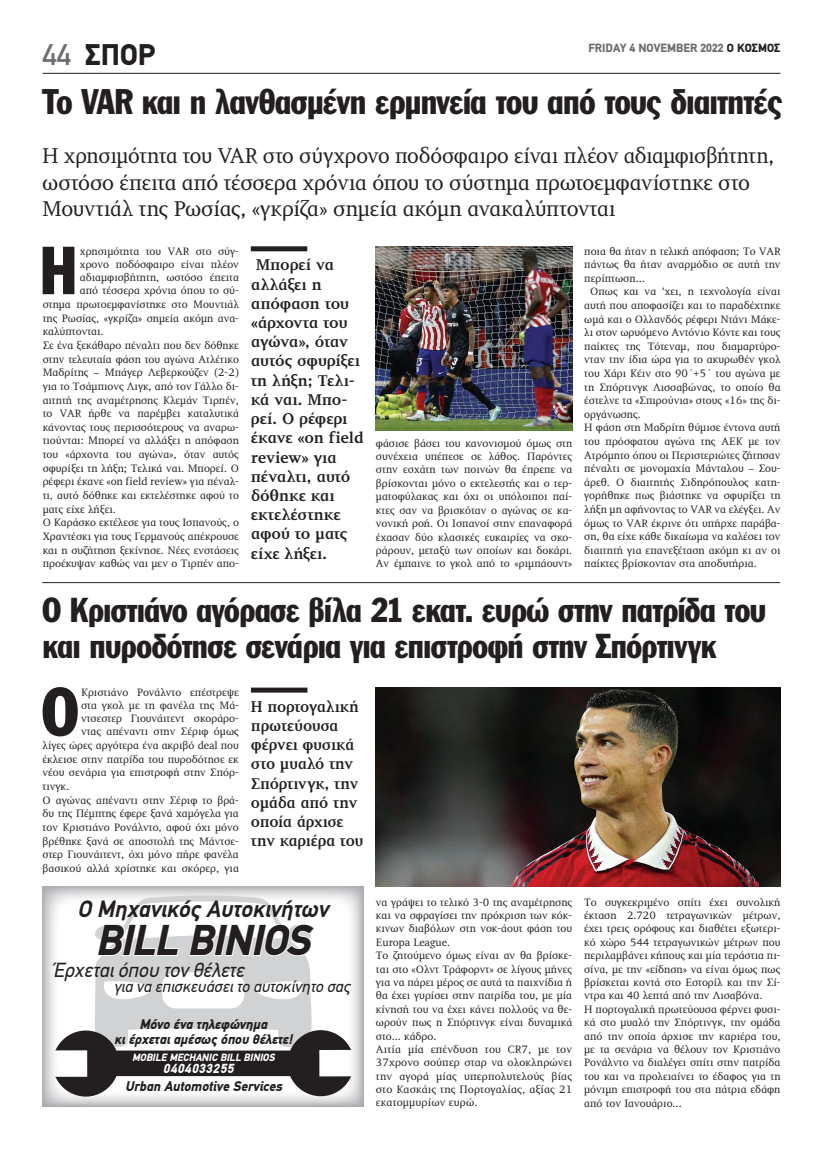
<style>
.page{position:relative;width:823px;height:1149px;background:#fff}
.page>*{position:absolute;margin:0;border:0;box-sizing:border-box;transform-origin:0 0}
.t1{font:66.6px "Franklin Gothic Greek Cond";color:#231f20}
.t2{font:italic 900 43.2px "PF Din Text";letter-spacing:-.02em;color:#231f20}
.t3{font:35px "Franklin Gothic Greek Cond";letter-spacing:-.015em;color:#231f20}
.t4{font:34px/36px "Franklin Gothic Greek Cond";letter-spacing:-.015em;color:#231f20}
.t5{font:900 30px "PF Din Text";color:#231f20}
.t6{font:italic 700 23.8px "PF Din Text";color:#231f20}
.t7{font:22px/26.4px "PF Diplomat";letter-spacing:-.01em;color:#231f20}
.t8{font:italic 20.5px "PF Din Text";color:#231f20}
.t9{font:italic 16.4px "PF Din Text";color:#231f20}
.t10{font:700 16px/19.2px "PF Diplomat";letter-spacing:-.015em;color:#231f20}
.t11{font:700 16px/19.2px "PF Diplomat";letter-spacing:-.015em;color:#231f20;scale:.96 1}
.t12{font:italic 900 14.1px/15px "PF Din Text";color:#231f20;text-align:center}
.t13{font:italic 900 13.2px "PF Din Text";letter-spacing:.06em;color:#fff}
.t14{font:900 12px "PF Din Text";color:#6c6d70}
.t15{font:11px/13.4px "PF Diplomat";color:#231f20}
.t16{font:italic 900 10.6px "PF Din Text";color:#fff}
.s1{font-weight:500;color:#6c6d70}
.s2{color:#231f20}
</style>
<div class="page">
<hr style="left:43px;top:73px;width:737px;height:1px;background:#231f20">
<div style="left:251px;top:246px;width:56px;height:5px;background:#231f20"></div>
<img style="left:375px;top:246px;width:197px;height:184px">
<div style="left:251px;top:687px;width:56px;height:5px;background:#231f20"></div>
<img style="left:376px;top:687px;width:404px;height:199px">
<hr style="left:42px;top:582px;width:737px;height:1px;background:#231f20">
<svg style="left:42px;top:886px;width:321px;height:220px;background:#d2d3d5"></svg>
<svg style="left:55px;top:895px;width:296px;height:201px"></svg>
<h3 class="t5" style="left:43px;top:37px;width:114px"><span class="s1">44</span> ΣΠΟΡ</h3>
<p class="t14" style="left:588px;top:40px;width:193px">FRIDAY 4 NOVEMBER 2022 <span class="s2">Ο ΚΟΣΜΟΣ</span></p>
<h3 class="t3" style="left:43px;top:82px;width:741px">Το VAR και η λανθασμένη ερμηνεία του από τους διαιτητές</h3>
<h3 class="t7" style="left:42px;top:143px;width:733px">Η χρησιμότητα του VAR στο σύγχρονο ποδόσφαιρο είναι πλέον αδιαμφισβήτητη, ωστόσο έπειτα από τέσσερα χρόνια όπου το σύστημα πρωτοεμφανίστηκε στο<br>Μουντιάλ της Ρωσίας, «γκρίζα» σημεία ακόμη ανακαλύπτονται</h3>
<h1 class="t1" style="left:40px;top:233px;width:39px">Η</h1>
<p class="t15" style="left:80px;top:244px;width:160px">χρησιμότητα του VAR στο σύγ-</p>
<p class="t15" style="left:80px;top:257px;width:160px">χρονο ποδόσφαιρο είναι πλέον</p>
<p class="t15" style="left:80px;top:271px;width:160px">αδιαμφισβήτητη, ωστόσο έπειτα</p>
<p class="t15" style="left:80px;top:284px;width:160px">από τέσσερα χρόνια όπου το σύ-</p>
<p class="t15" style="left:43px;top:298px;width:198px">στημα πρωτοεμφανίστηκε στο Μουντιάλ</p>
<p class="t15" style="left:43px;top:311px;width:198px">της Ρωσίας, «γκρίζα» σημεία ακόμη ανα-</p>
<p class="t15" style="left:43px;top:325px;width:62px">καλύπτονται.</p>
<p class="t15" style="left:43px;top:338px;width:198px">Σε ένα ξεκάθαρο πέναλτι που δεν δόθηκε</p>
<p class="t15" style="left:43px;top:352px;width:198px">στην τελευταία φάση του αγώνα Ατλέτικο</p>
<p class="t15" style="left:43px;top:366px;width:198px">Μαδρίτης – Μπάγερ Λεβερκούζεν (2-2)</p>
<p class="t15" style="left:43px;top:379px;width:198px">για το Τσάμπιονς Λιγκ, από τον Γάλλο δι-</p>
<p class="t15" style="left:43px;top:393px;width:198px">αιτητή της αναμέτρησης Κλεμάν Τιρπέν,</p>
<p class="t15" style="left:43px;top:407px;width:198px">το VAR ήρθε να παρέμβει καταλυτικά</p>
<p class="t15" style="left:43px;top:420px;width:198px">κάνοντας τους περισσότερους να αναρω-</p>
<p class="t15" style="left:43px;top:434px;width:198px">τιούνται: Μπορεί να αλλάξει η απόφαση</p>
<p class="t15" style="left:43px;top:448px;width:198px">του «άρχοντα του αγώνα», όταν αυτός</p>
<p class="t15" style="left:43px;top:461px;width:198px">σφυρίξει τη λήξη; Τελικά ναι. Μπορεί. Ο</p>
<p class="t15" style="left:43px;top:475px;width:198px">ρέφερι έκανε «on field review» για πέναλ-</p>
<p class="t15" style="left:43px;top:489px;width:198px">τι, αυτό δόθηκε και εκτελέστηκε αφού το</p>
<p class="t15" style="left:43px;top:502px;width:75px">ματς είχε λήξει.</p>
<p class="t15" style="left:43px;top:516px;width:198px">Ο Καράσκο εκτέλεσε για τους Ισπανούς, ο</p>
<p class="t15" style="left:43px;top:530px;width:198px">Χραντέσκι για τους Γερμανούς απέκρουσε</p>
<p class="t15" style="left:43px;top:543px;width:198px">και η συζήτηση ξεκίνησε. Νέες ενστάσεις</p>
<p class="t15" style="left:43px;top:557px;width:198px">προέκυψαν καθώς ναι μεν ο Τιρπέν απο-</p>
<h3 class="t10" style="left:251px;top:255px;width:114px;text-indent:5px">Μπορεί να αλλάξει η απόφαση του «άρχοντα του αγώνα», όταν αυτός σφυρίξει τη λήξη; Τελι&shy;κά ναι. Μπο&shy;ρεί. Ο ρέφερι έκανε «on field review» για πέναλτι, αυτό δόθηκε και εκτελέστηκε αφού το ματς είχε λήξει.</h3>
<p class="t15" style="left:376px;top:436px;width:198px;text-align:justify">φάσισε βάσει του κανονισμού όμως στη συνέχεια υπέπεσε σε λάθος. Παρόντες στην εσχάτη των ποινών θα έπρεπε να βρίσκονται μόνο ο εκτελεστής και ο τερ&shy;ματοφύλακας και όχι οι υπόλοιποι παί&shy;κτες σαν να βρισκόταν ο αγώνας σε κα&shy;νονική ροή. Οι Ισπανοί στην επαναφορά έχασαν δύο κλασικές ευκαιρίες να σκο&shy;ράρουν, μεταξύ των οποίων και δοκάρι.<br>Αν έμπαινε το γκολ από το «ριμπάουντ»</p>
<p class="t15" style="left:584px;top:244px;width:198px">ποια θα ήταν η τελική απόφαση; Το VAR</p>
<p class="t15" style="left:584px;top:258px;width:198px">πάντως θα ήταν αναρμόδιο σε αυτή την</p>
<p class="t15" style="left:584px;top:271px;width:63px">περίπτωση…</p>
<p class="t15" style="left:590px;top:285px;width:192px">Οπως και να ‘χει, η τεχνολογία είναι</p>
<p class="t15" style="left:584px;top:299px;width:198px">αυτή που αποφασίζει και το παραδέχτηκε</p>
<p class="t15" style="left:584px;top:312px;width:198px">ωμά και ο Ολλανδός ρέφερι Ντάνι Μάκε-</p>
<p class="t15" style="left:584px;top:326px;width:198px">λι στον ωρυόμενο Αντόνιο Κόντε και τους</p>
<p class="t15" style="left:584px;top:339px;width:198px">παίκτες της Τότεναμ, που διαμαρτύρο-</p>
<p class="t15" style="left:584px;top:353px;width:198px">νταν την ίδια ώρα για το ακυρωθέν γκολ</p>
<p class="t15" style="left:584px;top:367px;width:198px">του Χάρι Κέιν στο 90΄+5΄ του αγώνα με</p>
<p class="t15" style="left:584px;top:380px;width:198px">τη Σπόρτινγκ Λισσαβώνας, το οποίο θα</p>
<p class="t15" style="left:584px;top:394px;width:198px">έστελνε τα «Σπιρούνια» στους «16» της δι-</p>
<p class="t15" style="left:584px;top:407px;width:58px">οργάνωσης.</p>
<p class="t15" style="left:584px;top:421px;width:198px">Η φάση στη Μαδρίτη θύμισε έντονα αυτή</p>
<p class="t15" style="left:584px;top:434px;width:198px">του πρόσφατου αγώνα της ΑΕΚ με τον</p>
<p class="t15" style="left:584px;top:448px;width:198px">Ατρόμητο όπου οι Περιστεριώτες ζήτησαν</p>
<p class="t15" style="left:584px;top:462px;width:198px">πέναλτι σε μονομαχία Μάνταλου – Σου-</p>
<p class="t15" style="left:584px;top:475px;width:198px">άρεθ. Ο διαιτητής Σιδηρόπουλος κατη-</p>
<p class="t15" style="left:584px;top:489px;width:198px">γορήθηκε πως βιάστηκε να σφυρίξει τη</p>
<p class="t15" style="left:584px;top:502px;width:198px">λήξη μη αφήνοντας το VAR να ελέγξει. Αν</p>
<p class="t15" style="left:584px;top:516px;width:198px">όμως το VAR έκρινε ότι υπήρχε παράβα-</p>
<p class="t15" style="left:584px;top:530px;width:198px">ση, θα είχε κάθε δικαίωμα να καλέσει τον</p>
<p class="t15" style="left:584px;top:543px;width:198px">διαιτητή για επανεξέταση ακόμη κι αν οι</p>
<p class="t15" style="left:584px;top:557px;width:174px">παίκτες βρίσκονταν στα αποδυτήρια.</p>
<h3 class="t4" style="left:43px;top:591px;width:724px">Ο Κριστιάνο αγόρασε βίλα 21 εκατ. ευρώ στην πατρίδα του και πυροδότησε σενάρια για επιστροφή στην Σπόρτινγκ</h3>
<h1 class="t1" style="left:42px;top:673px;width:38px">Ο</h1>
<p class="t15" style="left:81px;top:685px;width:159px">Κριστιάνο Ρονάλντο επέστρεψε</p>
<p class="t15" style="left:81px;top:698px;width:159px">στα γκολ με τη φανέλα της Μά-</p>
<p class="t15" style="left:81px;top:712px;width:159px">ντσεστερ Γιουνάιτεντ σκοράρο-</p>
<p class="t15" style="left:81px;top:725px;width:159px">ντας απέναντι στην Σέριφ όμως</p>
<p class="t15" style="left:43px;top:738px;width:198px">λίγες ώρες αργότερα ένα ακριβό deal που</p>
<p class="t15" style="left:43px;top:752px;width:198px">έκλεισε στην πατρίδα του πυροδότησε εκ</p>
<p class="t15" style="left:43px;top:766px;width:198px">νέου σενάρια για επιστροφή στην Σπόρ-</p>
<p class="t15" style="left:43px;top:779px;width:28px">τινγκ.</p>
<p class="t15" style="left:43px;top:793px;width:198px">Ο αγώνας απέναντι στην Σέριφ το βρά-</p>
<p class="t15" style="left:43px;top:806px;width:198px">δυ της Πέμπτης έφερε ξανά χαμόγελα για</p>
<p class="t15" style="left:43px;top:820px;width:198px">τον Κριστιάνο Ρονάλντο, αφού όχι μόνο</p>
<p class="t15" style="left:43px;top:834px;width:198px">βρέθηκε ξανά σε αποστολή της Μάντσε-</p>
<p class="t15" style="left:43px;top:847px;width:198px">στερ Γιουνάιτεντ, όχι μόνο πήρε φανέλα</p>
<p class="t15" style="left:43px;top:861px;width:198px">βασικού αλλά χρίστηκε και σκόρερ, για</p>
<h3 class="t11" style="left:251px;top:696px;width:119px">Η πορτογαλική πρωτεύουσα φέρνει φυσικά στο μυαλό την<br>Σπόρτινγκ, την ομάδα από την οποία άρχισε την καριέρα του</h3>
<h3 class="t6" style="left:77px;top:894px;width:252px">Ο Μηχανικός Αυτοκινήτων</h3>
<h2 class="t2" style="left:96px;top:914px;width:216px">BILL BINIOS</h2>
<h3 class="t8" style="left:53px;top:957px;width:192px">Έρχεται όπου τον θέλετε</h3>
<h3 class="t9" style="left:114px;top:976px;width:237px">για να επισκευάσει το αυτοκίνητο σας</h3>
<p class="t12" style="left:114px;top:1015px;width:179px">Μόνο ένα τηλεφώνημα<br>κι έρχεται αμέσως όπου θέλετε!</p>
<p class="t12" style="left:125px;top:1077px;width:158px">Urban Automotive Services</p>
<p class="t16" style="left:132px;top:1050px;width:144px">ΜΟΒΙLE MECHANIC BILL BINIOS</p>
<p class="t13" style="left:163px;top:1060px;width:72px">0404033255</p>
<p class="t15" style="left:376px;top:895px;width:198px">να γράψει το τελικό 3-0 της αναμέτρησης και να σφραγίσει την πρόκριση των κόκ&shy;κινων διαβόλων στη νοκ-άουτ φάση του Europa League.<br>Το ζητούμενο όμως είναι αν θα βρίσκε&shy;ται στο «Ολντ Τράφορντ» σε λίγους μήνες για να πάρει μέρος σε αυτά τα παιχνίδια ή θα έχει γυρίσει στην πατρίδα του, με μία κίνησή του να έχει κάνει πολλούς να θε&shy;ωρούν πως η Σπόρτινγκ είναι δυναμικά στο... κάδρο.<br>Αιτία μία επένδυση του CR7, με τον 37χρονο σούπερ σταρ να ολοκληρώνει την αγορά μίας υπερπολυτελούς βίας στο Κασκάις της Πορτογαλίας, αξίας 21 εκατομμυρίων ευρώ.</p>
<p class="t15" style="left:584px;top:895px;width:198px">Το συγκεκριμένο σπίτι έχει συνολική έκταση 2.720 τετραγωνικών μέτρων, έχει τρεις ορόφους και διαθέτει εξωτερι&shy;κό χώρο 544 τετραγωνικών μέτρων που περιλαμβάνει κήπους και μία τεράστια πι&shy;σίνα, με την «είδηση» να είναι όμως πως βρίσκεται κοντά στο Εστορίλ και την Σί&shy;ντρα και 40 λεπτά από την Λισαβόνα.<br>Η πορτογαλική πρωτεύουσα φέρνει φυσι&shy;κά στο μυαλό την Σπόρτινγκ, την ομάδα από την οποία άρχισε την καριέρα του, με τα σενάρια να θέλουν τον Κριστιάνο Ρονάλντο να διαλέγει σπίτι στην πατρίδα του και να προλειαίνει το έδαφος για τη μόνιμη επιστροφή του στα πάτρια εδάφη από τον Ιανουάριο...</p>
</div>
